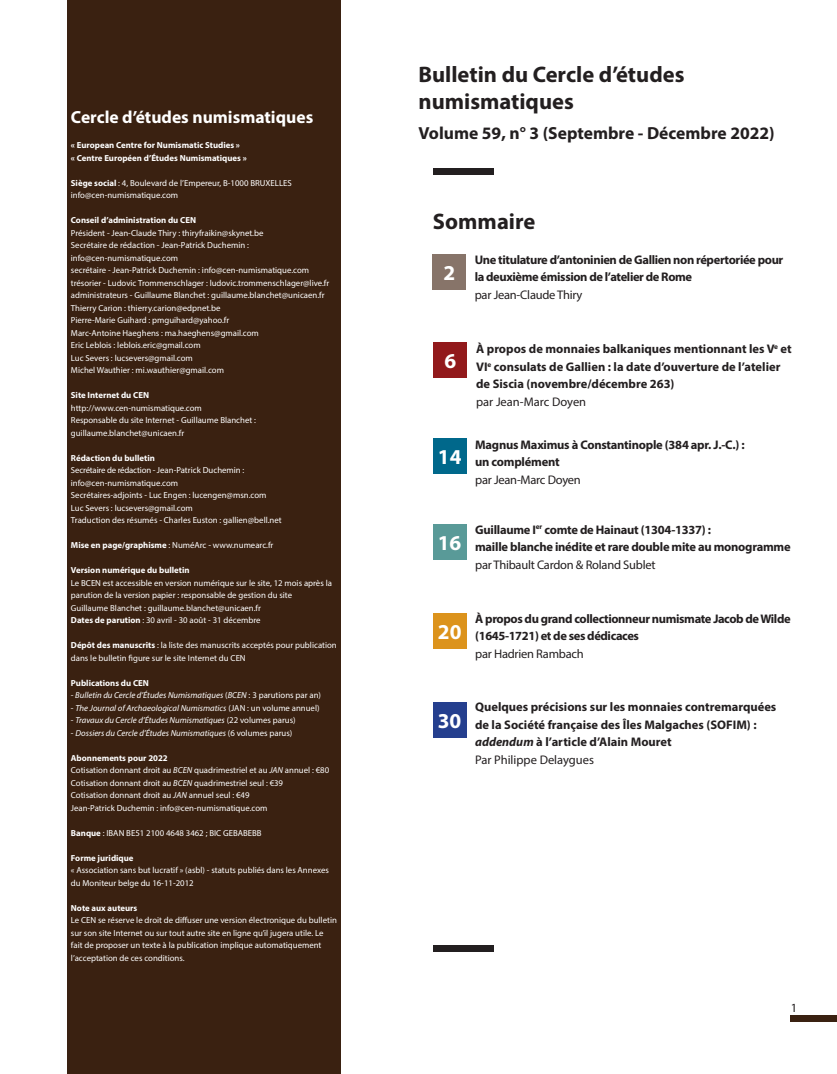
<style>
.page{position:relative;width:837px;height:1074px;background:#fff}
.page>*{position:absolute;margin:0;border:0;box-sizing:border-box;transform-origin:0 0}
.t1{font:700 22.5px/27px "Myriad Pro";color:#231f20}
.t2{font:700 21.25px "Myriad Pro";color:#fff}
.t3{font:700 17.5px "Myriad Pro";color:#231f20}
.t4{font:700 17.5px "Myriad Pro";color:#fff}
.t5{font:700 12.5px/17.5px "Myriad Pro";letter-spacing:-.02em;color:#231f20}
.t6{font:700 12.5px/17.5px "Myriad Pro";color:#231f20}
.t7{font:12.5px "Myriad Pro";letter-spacing:-.02em;color:#231f20}
.t8{font:12.5px "Myriad Pro";color:#231f20}
.t9{font:8.75px/12.5px "Myriad Pro";color:#fff}
.t10{font:700 8.75px "Myriad Pro";color:#fff}
.t11{font:italic 8.75px "Myriad Pro";color:#fff}
.s1{font-weight:700}
.s2{font-style:normal}
.s3{font-style:italic}
</style>
<div class="page">
<div style="left:67px;top:0;width:273px;height:1074px;background:#3a2111"></div>
<div style="left:790px;top:1015px;width:46px;height:7px;background:#3a2111"></div>
<div style="left:433px;top:168px;width:60px;height:7px;background:#231f20"></div>
<div style="left:433px;top:342px;width:34px;height:36px;background:#92191b"></div>
<div style="left:433px;top:944px;width:60px;height:7px;background:#231f20"></div>
<div style="left:433px;top:524px;width:33px;height:35px;background:#599a98"></div>
<div style="left:432px;top:702px;width:34px;height:35px;background:#253f8e"></div>
<div style="left:432px;top:254px;width:33px;height:36px;background:#877469"></div>
<div style="left:433px;top:613px;width:33px;height:35px;background:#dc931c"></div>
<div style="left:433px;top:438px;width:33px;height:36px;background:#00688b"></div>
<p class="t4" style="left:71px;top:106px;width:244px">Cercle d’études numismatiques</p>
<p class="t10" style="left:71px;top:139px;width:170px">« European Centre for Numismatic Studies »</p>
<p class="t10" style="left:71px;top:152px;width:177px">« Centre Européen d’Études Numismatiques »</p>
<p class="t9" style="left:71px;top:176px;width:222px"><span class="s1">Siège social</span> : 4, Boulevard de l’Empereur, B-1000 BRUXELLES</p>
<p class="t9" style="left:71px;top:189px;width:109px">info@cen-numismatique.com</p>
<p class="t10" style="left:71px;top:214px;width:127px">Conseil d’administration du CEN</p>
<p class="t9" style="left:71px;top:226px;width:194px">Président - Jean-Claude Thiry : thiryfraikin@skynet.be</p>
<p class="t9" style="left:71px;top:239px;width:179px">Secrétaire de rédaction - Jean-Patrick Duchemin :</p>
<p class="t9" style="left:71px;top:251px;width:109px">info@cen-numismatique.com</p>
<p class="t9" style="left:71px;top:264px;width:240px">secrétaire - Jean-Patrick Duchemin : info@cen-numismatique.com</p>
<p class="t9" style="left:71px;top:276px;width:260px">trésorier - Ludovic Trommenschlager : ludovic.trommenschlager@live.fr</p>
<p class="t9" style="left:71px;top:289px;width:255px">administrateurs - Guillaume Blanchet : guillaume.blanchet@unicaen.fr<br>Thierry Carion : thierry.carion@edpnet.be</p>
<p class="t9" style="left:71px;top:314px;width:160px">Pierre-Marie Guihard : pmguihard@yahoo.fr</p>
<p class="t9" style="left:71px;top:326px;width:189px">Marc-Antoine Haeghens : ma.haeghens@gmail.com</p>
<p class="t9" style="left:71px;top:339px;width:131px">Eric Leblois : leblois.eric@gmail.com</p>
<p class="t9" style="left:71px;top:351px;width:123px">Luc Severs : lucsevers@gmail.com</p>
<p class="t9" style="left:71px;top:364px;width:154px">Michel Wauthier : mi.wauthier@gmail.com</p>
<p class="t10" style="left:71px;top:389px;width:80px">Site Internet du CEN</p>
<p class="t9" style="left:71px;top:401px;width:132px">http://www.cen-numismatique.com</p>
<p class="t9" style="left:71px;top:414px;width:186px">Responsable du site Internet - Guillaume Blanchet :</p>
<p class="t9" style="left:71px;top:426px;width:115px">guillaume.blanchet@unicaen.fr</p>
<p class="t10" style="left:71px;top:452px;width:85px">Rédaction du bulletin</p>
<p class="t9" style="left:71px;top:464px;width:175px">Secrétaire de rédaction - Jean-Patrick Duchemin :</p>
<p class="t9" style="left:71px;top:476px;width:109px">info@cen-numismatique.com</p>
<p class="t9" style="left:71px;top:489px;width:197px">Secrétaires-adjoints - Luc Engen : lucengen@msn.com</p>
<p class="t9" style="left:71px;top:501px;width:123px">Luc Severs : lucsevers@gmail.com</p>
<p class="t9" style="left:71px;top:514px;width:212px">Traduction des résumés - Charles Euston : gallien@bell.net</p>
<p class="t9" style="left:71px;top:539px;width:204px"><span class="s1">Mise en page/graphisme</span> : NuméArc - www.numearc.fr</p>
<p class="t10" style="left:71px;top:564px;width:120px">Version numérique du bulletin</p>
<p class="t9" style="left:71px;top:576px;width:262px">Le BCEN est accessible en version numérique sur le site, 12 mois après la parution de la version papier : responsable de gestion du site</p>
<p class="t9" style="left:71px;top:601px;width:191px">Guillaume Blanchet : guillaume.blanchet@unicaen.fr</p>
<p class="t9" style="left:71px;top:614px;width:191px"><span class="s1">Dates de parution</span> : 30 avril - 30 août - 31 décembre</p>
<p class="t9" style="left:71px;top:639px;width:267px"><span class="s1">Dépôt des manuscrits</span> : la liste des manuscrits acceptés pour publication dans le bulletin figure sur le site Internet du CEN</p>
<p class="t10" style="left:71px;top:677px;width:80px">Publications du CEN</p>
<p class="t11" style="left:71px;top:690px;width:251px">- Bulletin du Cercle d’Études Numismatiques <span class="s2">(</span>BCEN <span class="s2">: 3 parutions par an)</span></p>
<p class="t11" style="left:71px;top:702px;width:250px"><span class="s2">-</span> The Journal of Archaeological Numismatics <span class="s2">(JAN : un volume annuel)</span></p>
<p class="t11" style="left:71px;top:715px;width:226px"><span class="s2">-</span> Travaux du Cercle d’Études Numismatiques <span class="s2">(22 volumes parus)</span></p>
<p class="t11" style="left:71px;top:727px;width:223px"><span class="s2">-</span> Dossiers du Cercle d’Études Numismatiques <span class="s2">(6 volumes parus)</span></p>
<p class="t10" style="left:71px;top:752px;width:98px">Abonnements pour 2022</p>
<p class="t9" style="left:71px;top:764px;width:260px">Cotisation donnant droit au <span class="s3">BCEN</span> quadrimestriel et au <span class="s3">JAN</span> annuel : €80</p>
<p class="t9" style="left:71px;top:776px;width:214px">Cotisation donnant droit au <span class="s3">BCEN</span> quadrimestriel seul : €39</p>
<p class="t9" style="left:71px;top:789px;width:180px">Cotisation donnant droit au <span class="s3">JAN</span> annuel seul : €49</p>
<p class="t9" style="left:71px;top:801px;width:198px">Jean-Patrick Duchemin : info@cen-numismatique.com</p>
<p class="t9" style="left:71px;top:826px;width:192px"><span class="s1">Banque</span> : IBAN BE51 2100 4648 3462 ; BIC GEBABEBB</p>
<p class="t10" style="left:71px;top:852px;width:64px">Forme juridique</p>
<p class="t9" style="left:71px;top:864px;width:259px">« Association sans but lucratif » (asbl) - statuts publiés dans les Annexes du Moniteur belge du 16-11-2012</p>
<p class="t10" style="left:71px;top:902px;width:68px">Note aux auteurs</p>
<p class="t9" style="left:71px;top:914px;width:267px">Le CEN se réserve le droit de diffuser une version électronique du bulletin sur son site Internet ou sur tout autre site en ligne qu’il jugera utile. Le fait de proposer un texte à la publication implique automatiquement l’acceptation de ces conditions.</p>
<p class="t1" style="left:418px;top:60px;width:267px">Bulletin du Cercle d’études numismatiques</p>
<p class="t3" style="left:418px;top:122px;width:357px">Volume 59, n° 3 (Septembre - Décembre 2022)</p>
<p class="t1" style="left:433px;top:207px;width:104px">Sommaire</p>
<p class="t2" style="left:443px;top:259px;width:13px">2</p>
<p class="t5" style="left:474px;top:250px;width:310px">Une titulature d’antoninien de Gallien non répertoriée pour la deuxième émission de l’atelier de Rome</p>
<p class="t7" style="left:474px;top:287px;width:109px">par Jean-Claude Thiry</p>
<p class="t2" style="left:444px;top:347px;width:13px">6</p>
<p class="t6" style="left:476px;top:340px;width:317px">À propos de monnaies balkaniques mentionnant les V<sup>e</sup> et<br>VI<sup>e</sup> consulats de Gallien : la date d’ouverture de l’atelier de Siscia (novembre/décembre 263)</p>
<p class="t8" style="left:476px;top:394px;width:112px">par Jean-Marc Doyen</p>
<p class="t2" style="left:437px;top:443px;width:25px">14</p>
<p class="t5" style="left:475px;top:435px;width:271px">Magnus Maximus à Constantinople (384 apr. J.-C.) :</p>
<p class="t5" style="left:475px;top:453px;width:86px">un complément</p>
<p class="t7" style="left:475px;top:472px;width:107px">par Jean-Marc Doyen</p>
<p class="t2" style="left:437px;top:529px;width:25px">16</p>
<p class="t5" style="left:475px;top:520px;width:237px">Guillaume I<sup>er</sup> comte de Hainaut (1304-1337) :</p>
<p class="t5" style="left:475px;top:537px;width:317px">maille blanche inédite et rare double mite au monogramme</p>
<p class="t7" style="left:475px;top:556px;width:182px">par Thibault Cardon &amp; Roland Sublet</p>
<p class="t2" style="left:437px;top:618px;width:25px">20</p>
<p class="t5" style="left:475px;top:609px;width:317px">À propos du grand collectionneur numismate Jacob de Wilde (1645-1721) et de ses dédicaces</p>
<p class="t7" style="left:475px;top:645px;width:110px">par Hadrien Rambach</p>
<p class="t2" style="left:437px;top:706px;width:25px">30</p>
<p class="t6" style="left:475px;top:698px;width:303px">Quelques précisions sur les monnaies contremarquées de la Société française des Îles Malgaches (SOFIM) :</p>
<p class="t6" style="left:475px;top:733px;width:198px"><span class="s3">addendum</span> à l’article d’Alain Mouret</p>
<p class="t8" style="left:475px;top:752px;width:120px">Par Philippe Delaygues</p>
<p class="t7" style="left:790px;top:1000px;width:8px">1</p>
</div>
